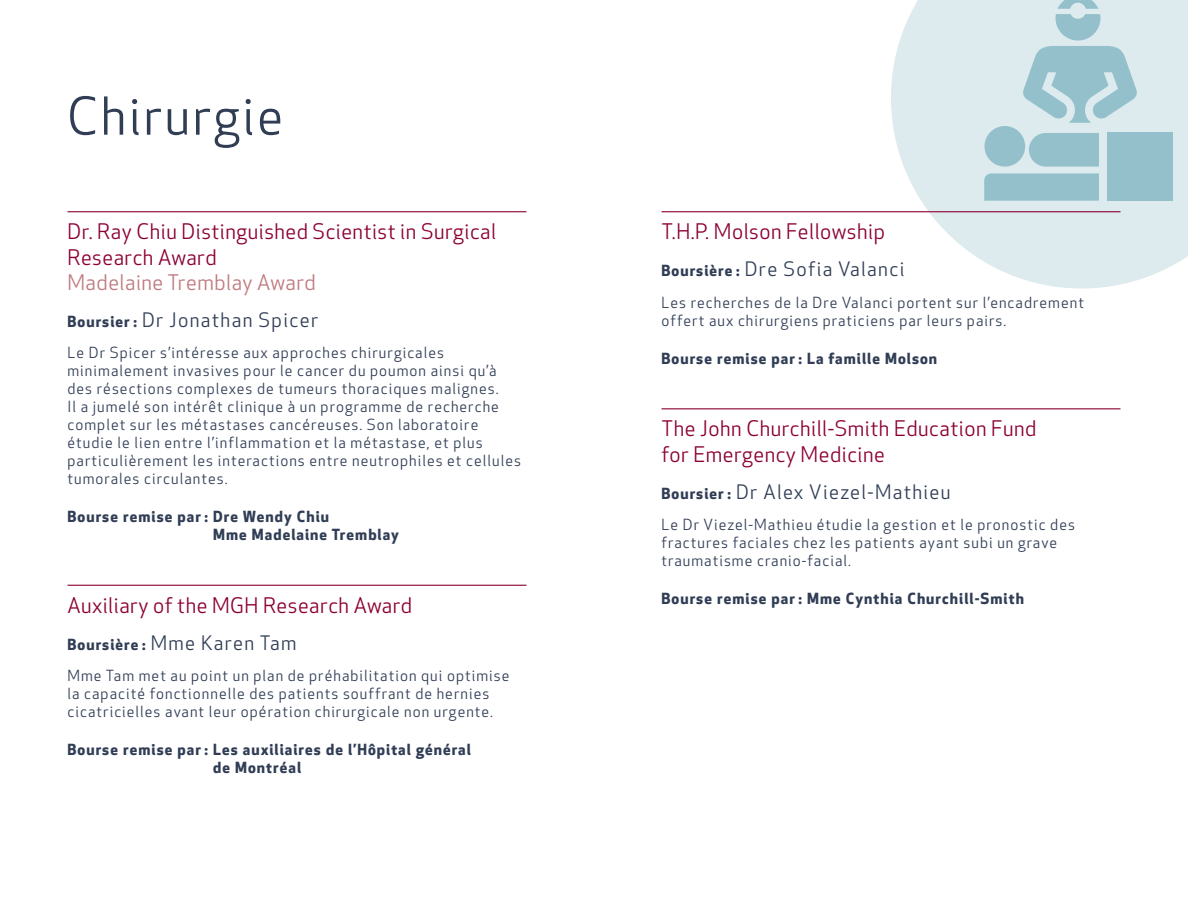
<style>
.page{position:relative;width:1188px;height:918px;background:#fff}
.page>*{position:absolute;margin:0;border:0;box-sizing:border-box;transform-origin:0 0}
.t1{font:51px "Apex New";letter-spacing:.05em;color:#303d55}
.t2{font:21px/25.2px "Apex New";letter-spacing:.025em;color:#8d0034}
.t3{font:21px "Apex New";letter-spacing:.025em;color:#bf7a7f}
.t4{font:19.5px "Apex New";letter-spacing:.07em;color:#303d55}
.t5{font:15px/18px "Apex New";letter-spacing:.07em;color:#303d55}
.t6{font:700 15px/18px "Apex New";letter-spacing:.07em;color:#303d55}
.s1{font-weight:700;font-size:15px}
</style>
<div class="page">
<hr style="left:68px;top:211px;width:458px;height:1px;background:#8d0034">
<hr style="left:68px;top:585px;width:458px;height:1px;background:#8d0034">
<svg style="left:891px;top:0;width:297px;height:289px;fill:#ddeaee"></svg>
<hr style="left:662px;top:211px;width:458px;height:1px;background:#8d0034">
<hr style="left:662px;top:408px;width:458px;height:1px;background:#8d0034">
<div style="left:1107px;top:133px;width:65px;height:68px;background:#93c0cb"></div>
<svg style="left:1029px;top:133px;width:70px;height:34px;background:#97c2cd"></svg>
<svg style="left:984px;top:173px;width:115px;height:28px;background:#95c1cc"></svg>
<div style="left:985px;top:126px;width:40px;height:41px;background:#93c0cb;border-radius:50%"></div>
<svg style="left:1022px;top:0;width:116px;height:123px;background:#b8d5dc"></svg>
<h1 class="t1" style="left:67px;top:84px;width:218px">Chirurgie</h1>
<h2 class="t2" style="left:68px;top:219px;width:430px">Dr. Ray Chiu Distinguished Scientist in Surgical<br>Research Award</h2>
<h2 class="t3" style="left:68px;top:269px;width:250px">Madelaine Tremblay Award</h2>
<h3 class="t4" style="left:68px;top:307px;width:252px"><span class="s1">Boursier :</span> Dr Jonathan Spicer</h3>
<p class="t5" style="left:68px;top:344px;width:455px">Le Dr Spicer s’intéresse aux approches chirurgicales minimalement invasives pour le cancer du poumon ainsi qu’à des résections complexes de tumeurs thoraciques malignes.<br>Il a jumelé son intérêt clinique à un programme de recherche complet sur les métastases cancéreuses. Son laboratoire étudie le lien entre l’inflammation et la métastase, et plus particulièrement les interactions entre neutrophiles et cellules tumorales circulantes.</p>
<p class="t6" style="left:213px;top:507px;width:187px;text-indent:-146px">Bourse remise par : Dre Wendy Chiu<br>Mme Madelaine Tremblay</p>
<h2 class="t2" style="left:68px;top:593px;width:346px">Auxiliary of the MGH Research Award</h2>
<h3 class="t4" style="left:68px;top:630px;width:231px"><span class="s1">Boursière :</span> Mme Karen Tam</h3>
<p class="t5" style="left:68px;top:667px;width:444px">Mme Tam met au point un plan de préhabilitation qui optimise la capacité fonctionnelle des patients souffrant de hernies cicatricielles avant leur opération chirurgicale non urgente.</p>
<p class="t6" style="left:213px;top:740px;width:259px;text-indent:-146px">Bourse remise par : Les auxiliaires de l’Hôpital général de Montréal</p>
<h2 class="t2" style="left:662px;top:219px;width:225px">T.H.P. Molson Fellowship</h2>
<h3 class="t4" style="left:662px;top:257px;width:244px"><span class="s1">Boursière :</span> Dre Sofia Valanci</h3>
<p class="t5" style="left:662px;top:293px;width:424px">Les recherches de la Dre Valanci portent sur l’encadrement offert aux chirurgiens praticiens par leurs pairs.</p>
<p class="t6" style="left:662px;top:349px;width:277px">Bourse remise par : La famille Molson</p>
<h2 class="t2" style="left:662px;top:416px;width:376px">The John Churchill-Smith Education Fund for Emergency Medicine</h2>
<h3 class="t4" style="left:662px;top:479px;width:291px"><span class="s1">Boursier :</span> Dr Alex Viezel-Mathieu</h3>
<p class="t5" style="left:662px;top:516px;width:415px">Le Dr Viezel-Mathieu étudie la gestion et le pronostic des fractures faciales chez les patients ayant subi un grave traumatisme cranio-facial.</p>
<p class="t6" style="left:662px;top:589px;width:364px">Bourse remise par : Mme Cynthia Churchill-Smith</p>
</div>
